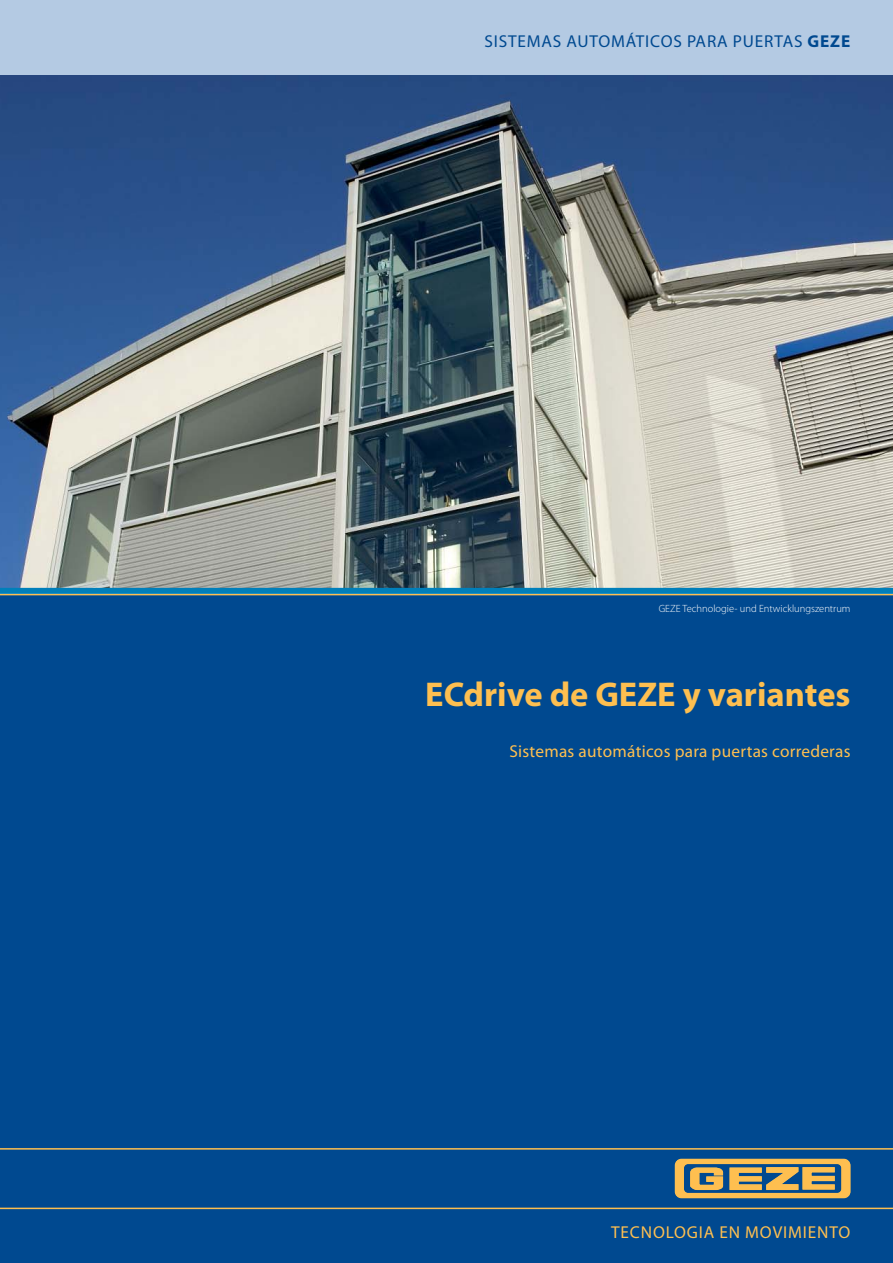
<style>
.page{position:relative;width:893px;height:1263px;background:#fff}
.page>*{position:absolute;margin:0;border:0;box-sizing:border-box;transform-origin:0 0}
.t1{font:700 34.5px "Myriad Pro";color:#febf50}
.t2{font:17.25px "Myriad Pro";letter-spacing:.015em;color:#febf50}
.t3{font:17.25px "Myriad Pro";letter-spacing:.05em;color:#004990}
.t4{font:17.25px "Myriad Pro";letter-spacing:.05em;color:#febf50}
.t5{font:300 10.5px "Myriad Pro";color:#fff}
.s1{font-weight:700}
</style>
<div class="page">
<img style="left:0;top:74px;width:893px;height:514px">
<div style="left:0;top:0;width:893px;height:74px;background:#b4cae3"></div>
<div style="left:0;top:595px;width:893px;height:668px;background:#004990"></div>
<svg style="left:674px;top:1159px;width:177px;height:39px"></svg>
<hr style="left:0;top:594px;width:893px;height:1px;background:#febf50">
<div style="left:0;top:588px;width:893px;height:6px;background:#007fba"></div>
<hr style="left:0;top:1148px;width:893px;height:2px;background:#febf50">
<hr style="left:0;top:1208px;width:893px;height:1px;background:#febf50">
<p class="t3" style="left:484px;top:35px;width:367px">SISTEMAS AUTOMÁTICOS PARA PUERTAS <span class="s1">GEZE</span></p>
<p class="t5" style="left:659px;top:604px;width:193px">GEZE Technologie- und Entwicklungszentrum</p>
<h1 class="t1" style="left:425px;top:682px;width:427px">ECdrive de GEZE y variantes</h1>
<p class="t2" style="left:509px;top:745px;width:343px">Sistemas automáticos para puertas correderas</p>
<p class="t4" style="left:611px;top:1225px;width:241px">TECNOLOGIA EN MOVIMIENTO</p>
</div>
